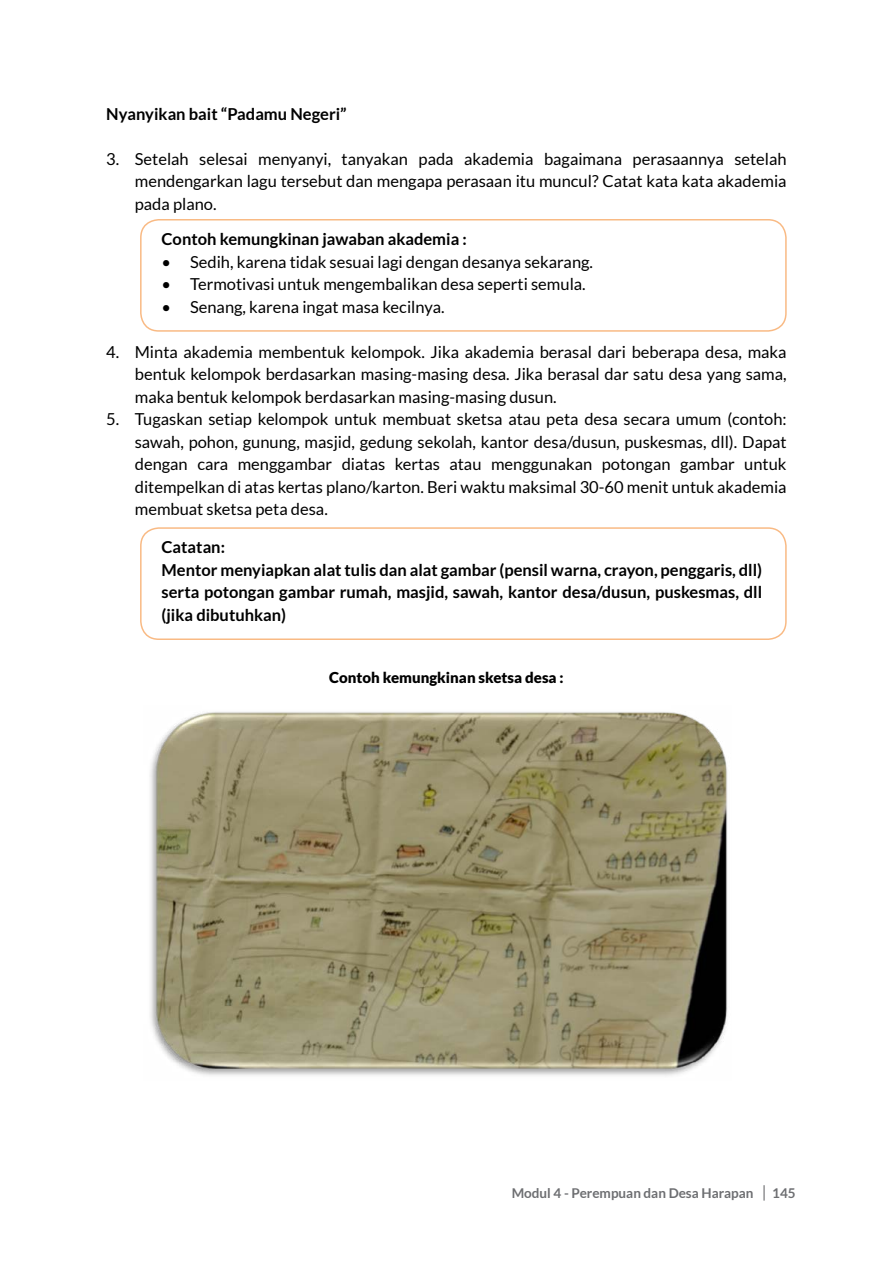
<style>
.page{position:relative;width:893px;height:1263px;background:#fff}
.page>*{position:absolute;margin:0;border:0;box-sizing:border-box;transform-origin:0 0}
.t1{font:16.5px/22.5px "Lato";color:#000;text-align:justify}
.t2{font:700 16.5px/22.5px "Lato";color:#000}
.t3{font:900 15px "Lato";color:#000}
.t4{font:700 13.5px "Lato";color:#6d6e71}
</style>
<div class="page">
<svg style="left:763px;top:1185px;width:2px;height:15px"></svg>
<div style="left:140px;top:219px;width:647px;height:113px;border:2px solid #f9ba84;border-radius:18px"></div>
<div style="left:140px;top:527px;width:647px;height:113px;border:2px solid #f9ba84;border-radius:18px"></div>
<img style="left:150px;top:712px;width:578px;height:364px">
<p class="t2" style="left:106px;top:102px;width:242px">Nyanyikan bait “Padamu Negeri”</p>
<p class="t1" style="left:135px;top:147px;width:653px;text-indent:-28px">3. Setelah selesai menyanyi, tanyakan pada akademia bagaimana perasaannya setelah mendengarkan lagu tersebut dan mengapa perasaan itu muncul? Catat kata kata akademia pada plano.</p>
<p class="t2" style="left:162px;top:228px;width:307px">Contoh kemungkinan jawaban akademia :</p>
<p class="t1" style="left:162px;top:250px;width:433px">• Sedih, karena tidak sesuai lagi dengan desanya sekarang.</p>
<p class="t1" style="left:162px;top:273px;width:426px">• Termotivasi untuk mengembalikan desa seperti semula.</p>
<p class="t1" style="left:162px;top:295px;width:285px">• Senang, karena ingat masa kecilnya.</p>
<p class="t1" style="left:135px;top:340px;width:653px;text-indent:-28px">4. Minta akademia membentuk kelompok. Jika akademia berasal dari beberapa desa, maka bentuk kelompok berdasarkan masing-masing desa. Jika berasal dar satu desa yang sama, maka bentuk kelompok berdasarkan masing-masing dusun.</p>
<p class="t1" style="left:135px;top:408px;width:653px;text-indent:-28px">5. Tugaskan setiap kelompok untuk membuat sketsa atau peta desa secara umum (contoh: sawah, pohon, gunung, masjid, gedung sekolah, kantor desa/dusun, puskesmas, dll). Dapat dengan cara menggambar diatas kertas atau menggunakan potongan gambar untuk ditempelkan di atas kertas plano/karton. Beri waktu maksimal 30-60 menit untuk akademia membuat sketsa peta desa.</p>
<p class="t2" style="left:162px;top:536px;width:602px">Catatan:<br>Mentor menyiapkan alat tulis dan alat gambar (pensil warna, crayon, penggaris, dll) serta potongan gambar rumah, masjid, sawah, kantor desa/dusun, puskesmas, dll (jika dibutuhkan)</p>
<p class="t3" style="left:329px;top:669px;width:236px">Contoh kemungkinan sketsa desa :</p>
<p class="t4" style="left:512px;top:1186px;width:243px">Modul 4 - Perempuan dan Desa Harapan</p>
<p class="t4" style="left:772px;top:1185px;width:25px">145</p>
</div>
